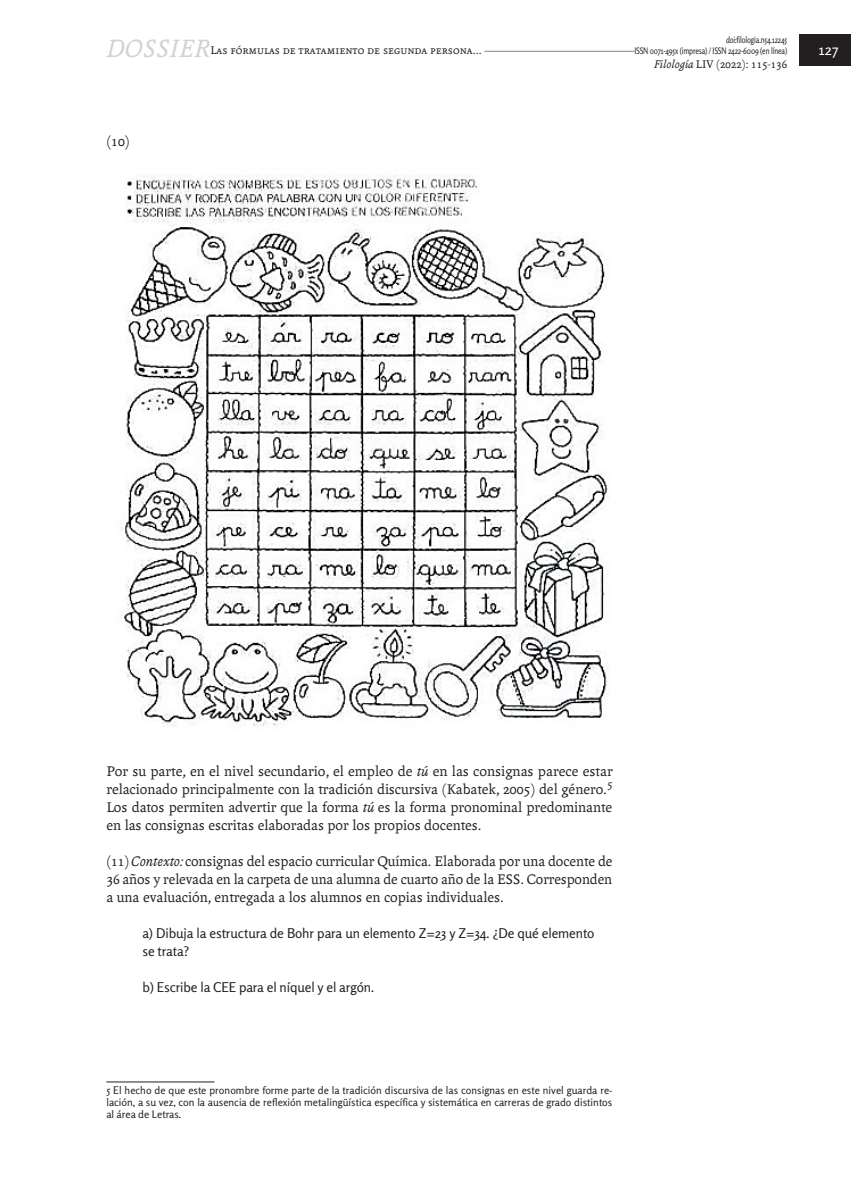
<style>
.page{position:relative;width:851px;height:1191px;background:#fff}
.page>*{position:absolute;margin:0;border:0;box-sizing:border-box;transform-origin:0 0}
.t1{font:italic 27px "Andralis ND Os F";letter-spacing:.02em;color:#d1d2d4}
.t2{font:15px/18px "Andralis ND Os F";color:#231f20;text-align:justify}
.t3{font:15px "Rosario";color:#fff}
.t4{font:13.5px/18px "Rosario";letter-spacing:-.01em;color:#231f20}
.t5{font:12px "Andralis NDSC";color:#231f20}
.t6{font:12px "Andralis ND Os F";color:#231f20}
.t7{font:10.5px/12px "Rosario";color:#231f20;text-align:justify}
.t8{font:9px/10.8px "Rosario";letter-spacing:-.02em;color:#231f20;text-align:right;scale:.8 1}
.s1{font-style:italic}
</style>
<div class="page">
<hr style="left:106px;top:51px;width:647px;height:1px;background:#808285">
<div style="left:634px;top:43px;width:153px;height:15px;background:#fff"></div>
<div style="left:799px;top:35px;width:51px;height:31px;background:#231f20"></div>
<div style="left:106px;top:36px;width:109px;height:30px;background:#fff"></div>
<div style="left:210px;top:44px;width:274px;height:15px;background:#fff"></div>
<hr style="left:106px;top:1081px;width:108px;height:1px;background:#231f20">
<img style="left:120px;top:175px;width:489px;height:552px">
<p class="t8" style="left:634px;top:34px;width:192px"><span class="s1">doi:</span>filologia.n54.12245<br>ISSN 0071-495x (impresa) / ISSN 2422-6009 (en línea)</p>
<p class="t6" style="left:654px;top:58px;width:135px"><span class="s1">Filología</span> LIV (2022): 115-136</p>
<h1 class="t1" style="left:106px;top:34px;width:105px">DOSSIER</h1>
<p class="t5" style="left:210px;top:44px;width:272px">Las fórmulas de tratamiento de segunda persona...</p>
<p class="t3" style="left:818px;top:41px;width:21px">127</p>
<p class="t2" style="left:106px;top:132px;width:25px">(10)</p>
<p class="t2" style="left:106px;top:762px;width:507px">Por su parte, en el nivel secundario, el empleo de <span class="s1">tú</span> en las consignas parece estar relacionado principalmente con la tradición discursiva (Kabatek, 2005) del género.<sup>5<br></sup>Los datos permiten advertir que la forma <span class="s1">tú</span> es la forma pronominal predominante en las consignas escritas elaboradas por los propios docentes.</p>
<p class="t2" style="left:106px;top:852px;width:507px">(11) <span class="s1">Contexto:</span> consignas del espacio curricular Química. Elaborada por una docente de 36 años y relevada en la carpeta de una alumna de cuarto año de la ESS. Corresponden a una evaluación, entregada a los alumnos en copias individuales.</p>
<p class="t4" style="left:142px;top:924px;width:453px">a) Dibuja la estructura de Bohr para un elemento Z=23 y Z=34. ¿De qué elemento se trata?</p>
<p class="t4" style="left:142px;top:978px;width:233px">b) Escribe la CEE para el níquel y el argón.</p>
<p class="t7" style="left:106px;top:1084px;width:507px">5 El hecho de que este pronombre forme parte de la tradición discursiva de las consignas en este nivel guarda re&shy;lación, a su vez, con la ausencia de reflexión metalingüística específica y sistemática en carreras de grado distintos al área de Letras.</p>
</div>
